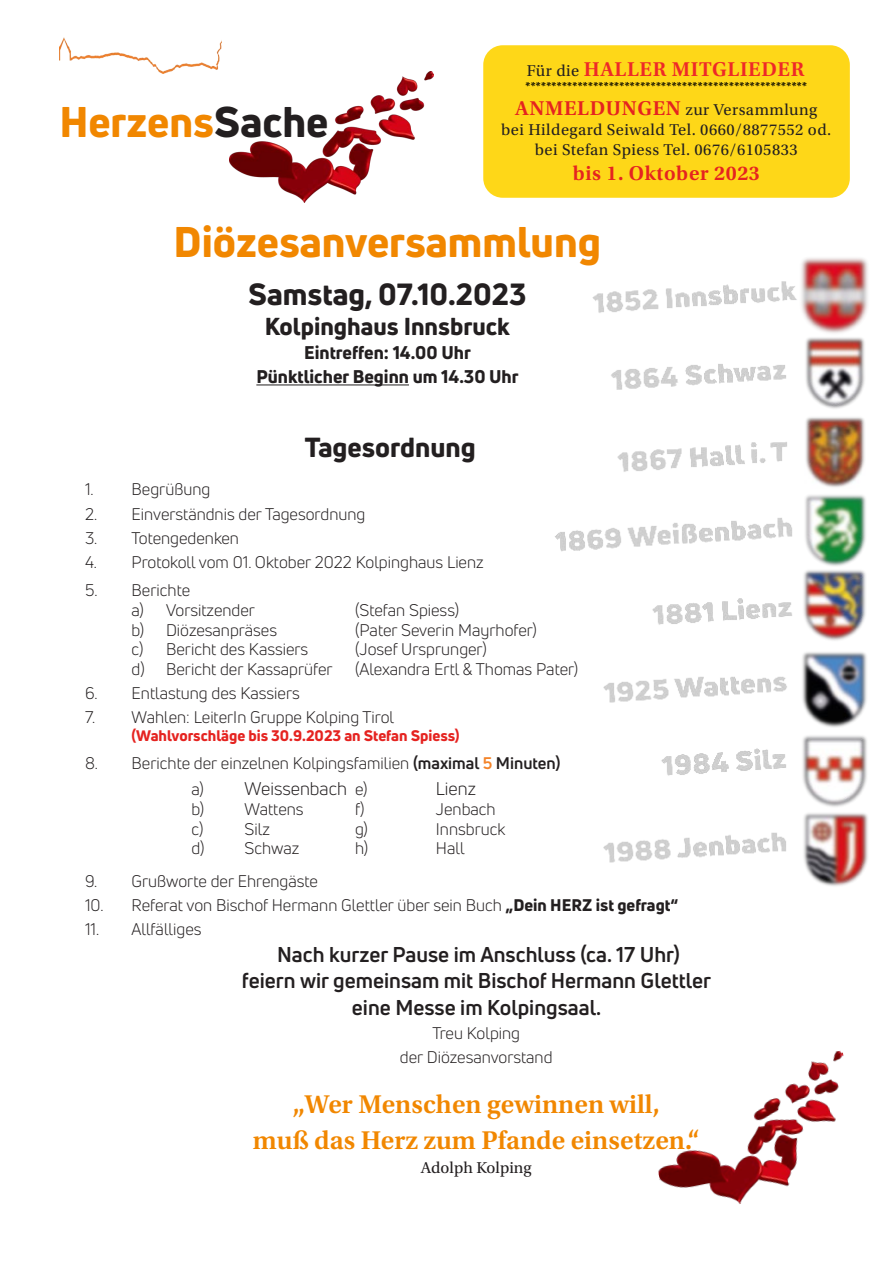
<style>
.page{position:relative;width:893px;height:1263px;background:#fff}
.page>*{position:absolute;margin:0;border:0;box-sizing:border-box;transform-origin:0 0}
.t1{font:800 42px "Uni Neue";color:#f18700}
.t2{font:800 30px "Uni Neue";color:#231f20}
.t3{font:600 27px/36.6px "Utopia Std";color:#f18700;text-align:center}
.t4{font:800 27px "Uni Neue";color:#231f20}
.t5{font:800 24px "Uni Neue";color:#231f20}
.t6{font:700 21px/26.7px "Uni Neue";color:#231f20;text-align:center}
.t7{font:600 21px "Utopia Std";letter-spacing:.035em;color:#ee2928}
.t8{font:600 21px "Utopia Std";letter-spacing:.03em;color:#e52320}
.t9{font:800 18px/24px "Uni Neue";color:#231f20;text-align:center}
.t10{font:18px "Uni Neue";color:#231f20}
.t11{font:16.5px/19.8px "Uni Neue";color:#231f20}
.t12{font:16.5px/19.8px "Utopia Std";letter-spacing:.03em;color:#231f20;text-align:center}
.t13{font:16.5px "Utopia Std";color:#231f20}
.t14{font:800 15px "Uni Neue";color:#e52320}
.t15{font:600 12px "Utopia Std";color:#000}
.s1{color:#231f20}
.s2{font-weight:400;font-size:16.5px;color:#231f20}
.s3{font-weight:600;font-size:21px;color:#e52320}
.s4{font-weight:700}
.s5{font-weight:700;color:#f4842a}
.s6{font-size:16.5px}
.s7{font-weight:800}
</style>
<div class="page">
<img style="left:60px;top:37px;width:161px;height:37px">
<hr style="left:256px;top:384px;width:153px;height:1px;background:#231f20">
<img style="left:230px;top:72px;width:204px;height:131px">
<img style="left:555px;top:258px;width:313px;height:628px">
<img style="left:658px;top:1050px;width:186px;height:154px">
<div style="left:485px;top:47px;width:363px;height:149px;background:#fed718;border-radius:18px"></div>
<div style="left:483px;top:45px;width:367px;height:153px;border:3px solid #fed718;border-radius:18px"></div>
<h1 class="t1" style="left:60px;top:94px;width:270px">Herzens<span class="s1">Sache</span></h1>
<p class="t7" style="left:527px;top:57px;width:279px"><span class="s2">Für die</span> HALLER MITGLIEDER</p>
<p class="t15" style="left:525px;top:79px;width:283px">******************************************************</p>
<p class="t12" style="left:501px;top:100px;width:332px"><span class="s3">ANMELDUNGEN</span> zur Versammlung<br>bei Hildegard Seiwald Tel. 0660/8877552 od. bei Stefan Spiess Tel. 0676/6105833</p>
<p class="t8" style="left:573px;top:161px;width:189px">bis 1. Oktober 2023</p>
<h1 class="t1" style="left:174px;top:213px;width:429px">Diözesanversammlung</h1>
<h2 class="t2" style="left:248px;top:274px;width:280px">Samstag, 07.10.2023</h2>
<h3 class="t5" style="left:265px;top:310px;width:246px">Kolpinghaus Innsbruck</h3>
<p class="t9" style="left:256px;top:340px;width:264px">Eintreffen: 14.00 Uhr<br>Pünktlicher Beginn um 14.30 Uhr</p>
<h3 class="t4" style="left:305px;top:429px;width:172px">Tagesordnung</h3>
<p class="t11" style="left:85px;top:480px;width:127px">1. Begrüßung</p>
<p class="t11" style="left:85px;top:504px;width:282px">2. Einverständnis der Tagesordnung</p>
<p class="t11" style="left:85px;top:528px;width:156px">3. Totengedenken</p>
<p class="t11" style="left:85px;top:552px;width:400px">4. Protokoll vom 01. Oktober 2022 Kolpinghaus Lienz</p>
<p class="t11" style="left:132px;top:580px;width:125px;text-indent:-46px">5. Berichte<br>a) Vorsitzender</p>
<p class="t11" style="left:355px;top:600px;width:106px">(Stefan Spiess)</p>
<p class="t11" style="left:132px;top:620px;width:147px">b) Diözesanpräses</p>
<p class="t11" style="left:355px;top:620px;width:183px">(Pater Severin Mayrhofer)</p>
<p class="t11" style="left:132px;top:639px;width:178px">c) Bericht des Kassiers</p>
<p class="t11" style="left:355px;top:639px;width:133px">(Josef Ursprunger)</p>
<p class="t11" style="left:132px;top:659px;width:203px">d) Bericht der Kassaprüfer</p>
<p class="t11" style="left:355px;top:659px;width:225px">(Alexandra Ertl &amp; Thomas Pater)</p>
<p class="t11" style="left:85px;top:683px;width:216px">6. Entlastung des Kassiers</p>
<p class="t11" style="left:85px;top:707px;width:311px">7. Wahlen: LeiterIn Gruppe Kolping Tirol</p>
<p class="t14" style="left:132px;top:725px;width:330px">(Wahlvorschläge bis 30.9.2023 an Stefan Spiess)</p>
<p class="t11" style="left:85px;top:753px;width:477px">8. Berichte der einzelnen Kolpingsfamilien <span class="s4">(maximal</span> <span class="s5">5</span> <span class="s4">Minuten)</span></p>
<p class="t10" style="left:191px;top:778px;width:178px"><span class="s6">a)</span> Weissenbach <span class="s6">e)</span></p>
<p class="t10" style="left:436px;top:778px;width:41px">Lienz</p>
<p class="t11" style="left:191px;top:799px;width:14px">b)</p>
<p class="t11" style="left:245px;top:799px;width:61px">Wattens</p>
<p class="t11" style="left:355px;top:799px;width:11px">f)</p>
<p class="t11" style="left:436px;top:799px;width:61px">Jenbach</p>
<p class="t11" style="left:191px;top:819px;width:14px">c)</p>
<p class="t11" style="left:245px;top:819px;width:27px">Silz</p>
<p class="t11" style="left:355px;top:819px;width:14px">g)</p>
<p class="t11" style="left:436px;top:819px;width:71px">Innsbruck</p>
<p class="t11" style="left:191px;top:838px;width:15px">d)</p>
<p class="t11" style="left:245px;top:838px;width:56px">Schwaz</p>
<p class="t11" style="left:355px;top:838px;width:15px">h)</p>
<p class="t11" style="left:436px;top:838px;width:30px">Hall</p>
<p class="t11" style="left:85px;top:871px;width:234px">9. Grußworte der Ehrengäste</p>
<p class="t11" style="left:85px;top:895px;width:595px">10. Referat von Bischof Hermann Glettler über sein Buch <span class="s7">„Dein HERZ ist gefragt“</span></p>
<p class="t11" style="left:85px;top:919px;width:118px">11. Allfälliges</p>
<p class="t6" style="left:242px;top:940px;width:471px">Nach kurzer Pause im Anschluss (ca. 17 Uhr)<br>feiern wir gemeinsam mit Bischof Hermann Glettler eine Messe im Kolpingsaal.</p>
<p class="t11" style="left:400px;top:1021px;width:154px;line-height:24px;text-align:center">Treu Kolping<br>der Diözesanvorstand</p>
<h3 class="t3" style="left:253px;top:1086px;width:448px">„Wer Menschen gewinnen will,<br>muß das Herz zum Pfande einsetzen.“</h3>
<p class="t13" style="left:421px;top:1159px;width:112px">Adolph Kolping</p>
</div>
